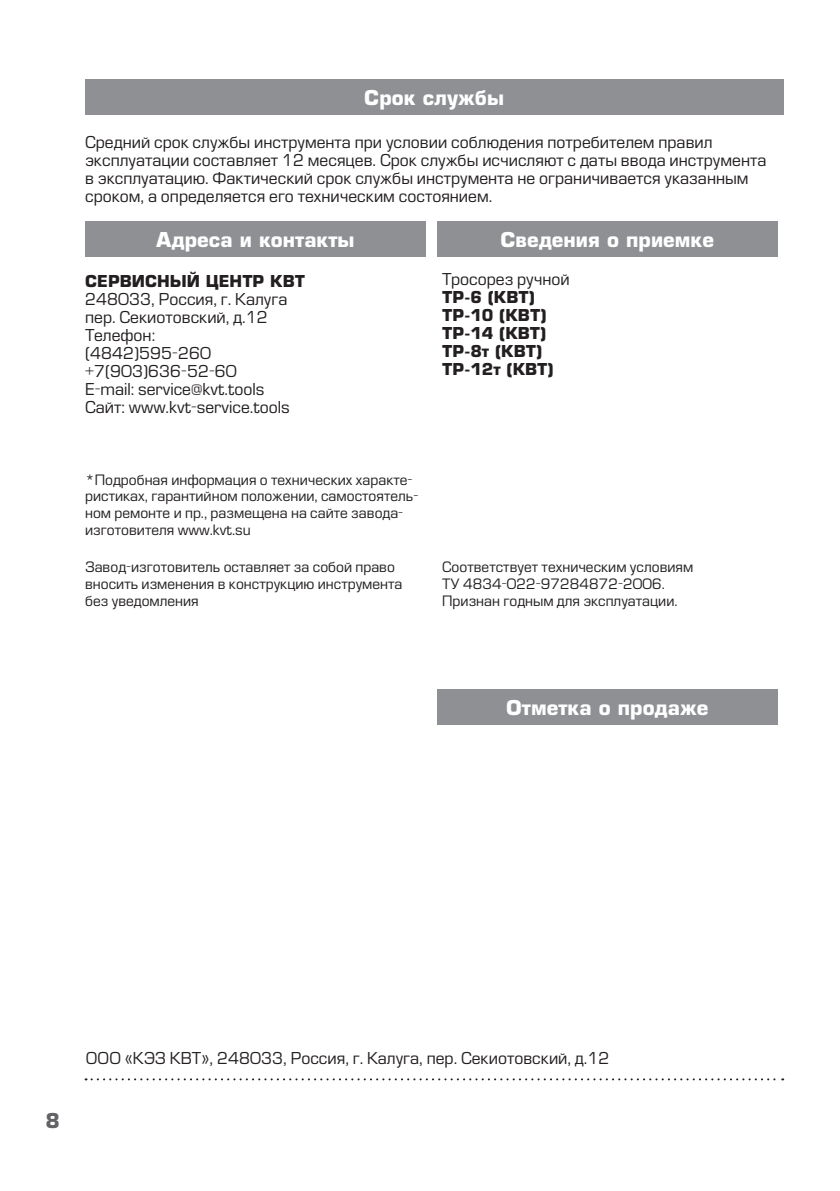
<style>
.page{position:relative;width:840px;height:1191px;background:#fff}
.page>*{position:absolute;margin:0;border:0;box-sizing:border-box;transform-origin:0 0}
.t1{font:700 20px "Europe";color:#fff}
.t2{font:700 20px "Europe";color:#636366}
.t3{font:16px/18px "Europe";color:#231f20}
.t4{font:700 16px/18px "Europe";color:#231f20}
.t5{font:14px/16.8px "Europe";color:#231f20}
</style>
<div class="page">
<div style="left:85px;top:221px;width:340px;height:35px;background:#8e9093"></div>
<div style="left:437px;top:221px;width:340px;height:35px;background:#8e9093"></div>
<div style="left:437px;top:689px;width:340px;height:35px;background:#8e9093"></div>
<div style="left:85px;top:79px;width:697px;height:36px;background:#8e9093"></div>
<svg style="left:85px;top:1078px;width:697px;height:2px"></svg>
<p class="t1" style="left:364px;top:86px;width:141px">Срок службы</p>
<p class="t3" style="left:85px;top:133px;width:682px">Средний срок службы инструмента при условии соблюдения потребителем правил эксплуатации составляет 12 месяцев. Срок службы исчисляют с даты ввода инструмента в эксплуатацию. Фактический срок службы инструмента не ограничивается указанным сроком, а определяется его техническим состоянием.</p>
<p class="t1" style="left:156px;top:227px;width:200px">Адреса и контакты</p>
<p class="t4" style="left:85px;top:272px;width:221px">СЕРВИСНЫЙ ЦЕНТР КВТ</p>
<p class="t3" style="left:85px;top:290px;width:206px">248033, Россия, г. Калуга пер. Секиотовский, д.12<br>Телефон:<br>(4842)595-260 +7(903)636-52-60<br>E-mail: service@kvt.tools<br>Сайт: www.kvt-service.tools</p>
<p class="t5" style="left:85px;top:471px;width:334px">*Подробная информация о технических характе&shy;ристиках, гарантийном положении, самостоятель&shy;ном ремонте и пр., размещена на сайте завода&shy;изготовителя www.kvt.su</p>
<p class="t5" style="left:85px;top:558px;width:319px">Завод-изготовитель оставляет за собой право вносить изменения в конструкцию инструмента без уведомления</p>
<p class="t1" style="left:500px;top:227px;width:215px">Сведения о приемке</p>
<p class="t3" style="left:442px;top:270px;width:129px">Тросорез ручной</p>
<p class="t4" style="left:442px;top:288px;width:113px">ТР-6 (КВТ)<br>ТР-10 (КВТ)<br>ТР-14 (КВТ)<br>ТР-8т (КВТ)<br>ТР-12т (КВТ)</p>
<p class="t5" style="left:442px;top:558px;width:252px">Соответствует техническим условиям<br>ТУ 4834-022-97284872-2006.<br>Признан годным для эксплуатации.</p>
<p class="t1" style="left:506px;top:695px;width:204px">Отметка о продаже</p>
<p class="t2" style="left:45px;top:1108px;width:16px">8</p>
<p class="t3" style="left:86px;top:1049px;width:524px">ООО «КЭЗ КВТ», 248033, Россия, г. Калуга, пер. Секиотовский, д.12</p>
</div>
